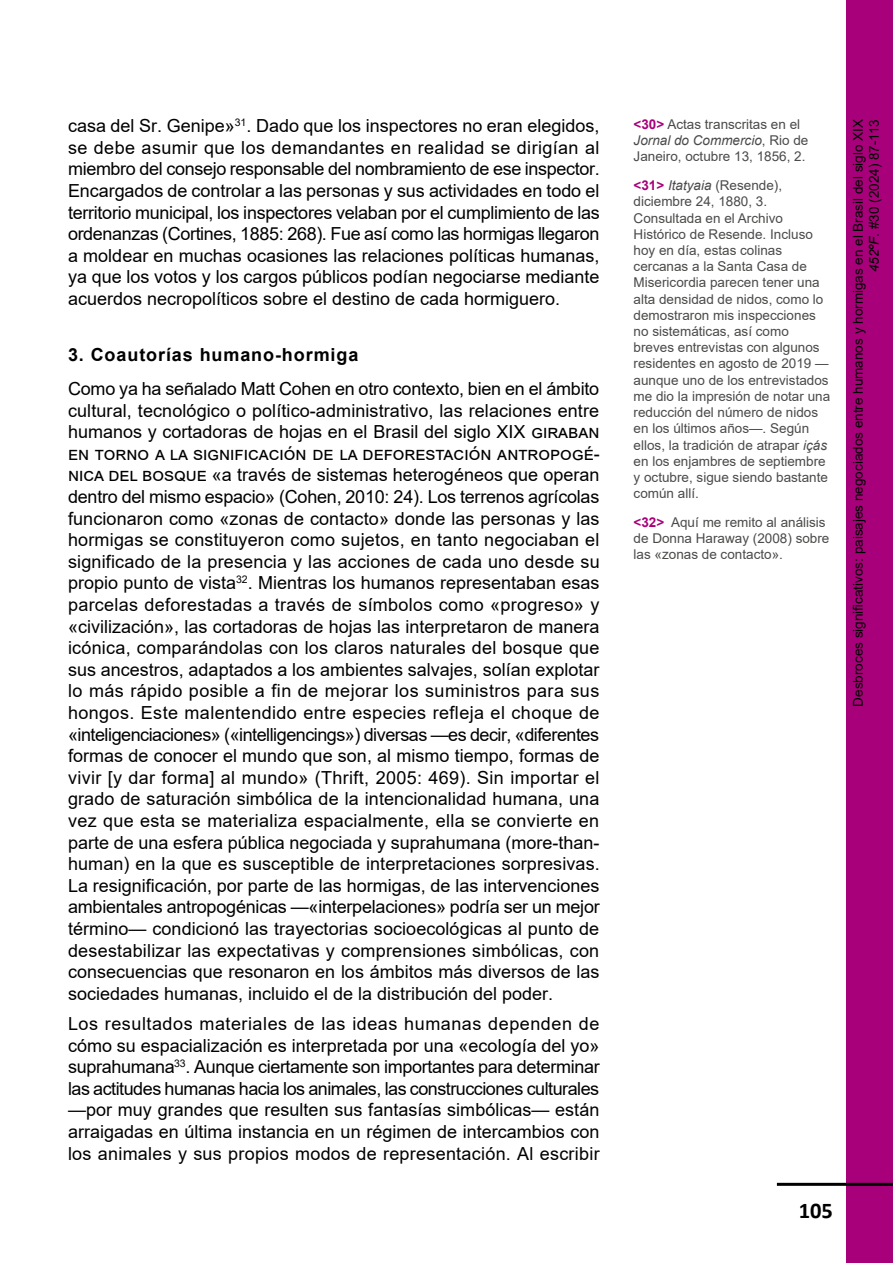
<style>
.page{position:relative;width:893px;height:1263px;background:#fff}
.page>*{position:absolute;margin:0;border:0;box-sizing:border-box;transform-origin:0 0}
.t1{font:700 22.5px "Calibri";color:#000}
.t2{font:18px/21.6px "Arial";color:#000;text-align:justify}
.t3{font:700 18px "Arial";letter-spacing:.05em;color:#000}
.t4{font:13.5px/16.2px "Arial";color:#4a4a49}
.t5{font:13.5px/16.2px "Arial";color:#000;text-align:right}
.s1{font-weight:700;color:#a8007a}
.s2{font-style:italic}
</style>
<div class="page">
<div style="left:846px;top:0;width:47px;height:1263px;background:#a8007a"></div>
<hr style="left:777px;top:1183px;width:116px;height:3px;background:#000">
<p class="t2" style="left:68px;top:115px;width:533px">casa del Sr. Genipe»<sup>31</sup>. Dado que los inspectores no eran elegidos, se debe asumir que los demandantes en realidad se dirigían al miembro del consejo responsable del nombramiento de ese inspector.<br>Encargados de controlar a las personas y sus actividades en todo el territorio municipal, los inspectores velaban por el cumplimiento de las ordenanzas (Cortines, 1885: 268). Fue así como las hormigas llegaron a moldear en muchas ocasiones las relaciones políticas humanas, ya que los votos y los cargos públicos podían negociarse mediante acuerdos necropolíticos sobre el destino de cada hormiguero.</p>
<p class="t3" style="left:68px;top:342px;width:292px">3. Coautorías humano-hormiga</p>
<p class="t2" style="left:68px;top:378px;width:533px">Como ya ha señalado Matt Cohen en otro contexto, bien en el ámbito cultural, tecnológico o político-administrativo, las relaciones entre humanos y cortadoras de hojas en el Brasil del siglo XIX giraban en torno a la significación de la deforestación antropogé&shy;nica del bosque «a través de sistemas heterogéneos que operan dentro del mismo espacio» (Cohen, 2010: 24). Los terrenos agrícolas funcionaron como «zonas de contacto» donde las personas y las hormigas se constituyeron como sujetos, en tanto negociaban el significado de la presencia y las acciones de cada uno desde su propio punto de vista<sup>32</sup>. Mientras los humanos representaban esas parcelas deforestadas a través de símbolos como «progreso» y «civilización», las cortadoras de hojas las interpretaron de manera icónica, comparándolas con los claros naturales del bosque que sus ancestros, adaptados a los ambientes salvajes, solían explotar lo más rápido posible a fin de mejorar los suministros para sus hongos. Este malentendido entre especies refleja el choque de «inteligenciaciones» («intelligencings») diversas —es decir, «diferentes formas de conocer el mundo que son, al mismo tiempo, formas de vivir [y dar forma] al mundo» (Thrift, 2005: 469). Sin importar el grado de saturación simbólica de la intencionalidad humana, una vez que esta se materializa espacialmente, ella se convierte en parte de una esfera pública negociada y suprahumana (more-than&shy;human) en la que es susceptible de interpretaciones sorpresivas.<br>La resignificación, por parte de las hormigas, de las intervenciones ambientales antropogénicas —«interpelaciones» podría ser un mejor término— condicionó las trayectorias socioecológicas al punto de desestabilizar las expectativas y comprensiones simbólicas, con consecuencias que resonaron en los ámbitos más diversos de las sociedades humanas, incluido el de la distribución del poder.</p>
<p class="t2" style="left:68px;top:1013px;width:533px">Los resultados materiales de las ideas humanas dependen de cómo su espacialización es interpretada por una «ecología del yo» suprahumana<sup>33</sup>. Aunque ciertamente son importantes para determinar las actitudes humanas hacia los animales, las construcciones culturales —por muy grandes que resulten sus fantasías simbólicas— están arraigadas en última instancia en un régimen de intercambios con los animales y sus propios modos de representación. Al escribir</p>
<p class="t4" style="left:634px;top:116px;width:176px"><span class="s1">&lt;30&gt;</span> Actas transcritas en el<br><span class="s2">Jornal do Commercio</span>, Rio de<br>Janeiro, octubre 13, 1856, 2.</p>
<p class="t4" style="left:634px;top:177px;width:198px"><span class="s1">&lt;31&gt;</span> <span class="s2">Itatyaia</span> (Resende), diciembre 24, 1880, 3.<br>Consultada en el Archivo<br>Histórico de Resende. Incluso hoy en día, estas colinas cercanas a la Santa Casa de<br>Misericordia parecen tener una alta densidad de nidos, como lo demostraron mis inspecciones no sistemáticas, así como breves entrevistas con algunos residentes en agosto de 2019 — aunque uno de los entrevistados me dio la impresión de notar una reducción del número de nidos en los últimos años—. Según ellos, la tradición de atrapar <span class="s2">içás </span>en los enjambres de septiembre y octubre, sigue siendo bastante común allí.</p>
<p class="t4" style="left:634px;top:514px;width:197px"><span class="s1">&lt;32&gt;</span> Aquí me remito al análisis de Donna Haraway (2008) sobre las «zonas de contacto».</p>
<p class="t5" style="left:850px;top:707px;width:589px;rotate:-90deg">Desbroces significativos: paisajes negociados entre humanos y hormigas en el Brasil del siglo XIX<br><span class="s2">452ºF</span>. #30 (2024) 87-113</p>
<p class="t1" style="left:799px;top:1195px;width:36px">105</p>
</div>
